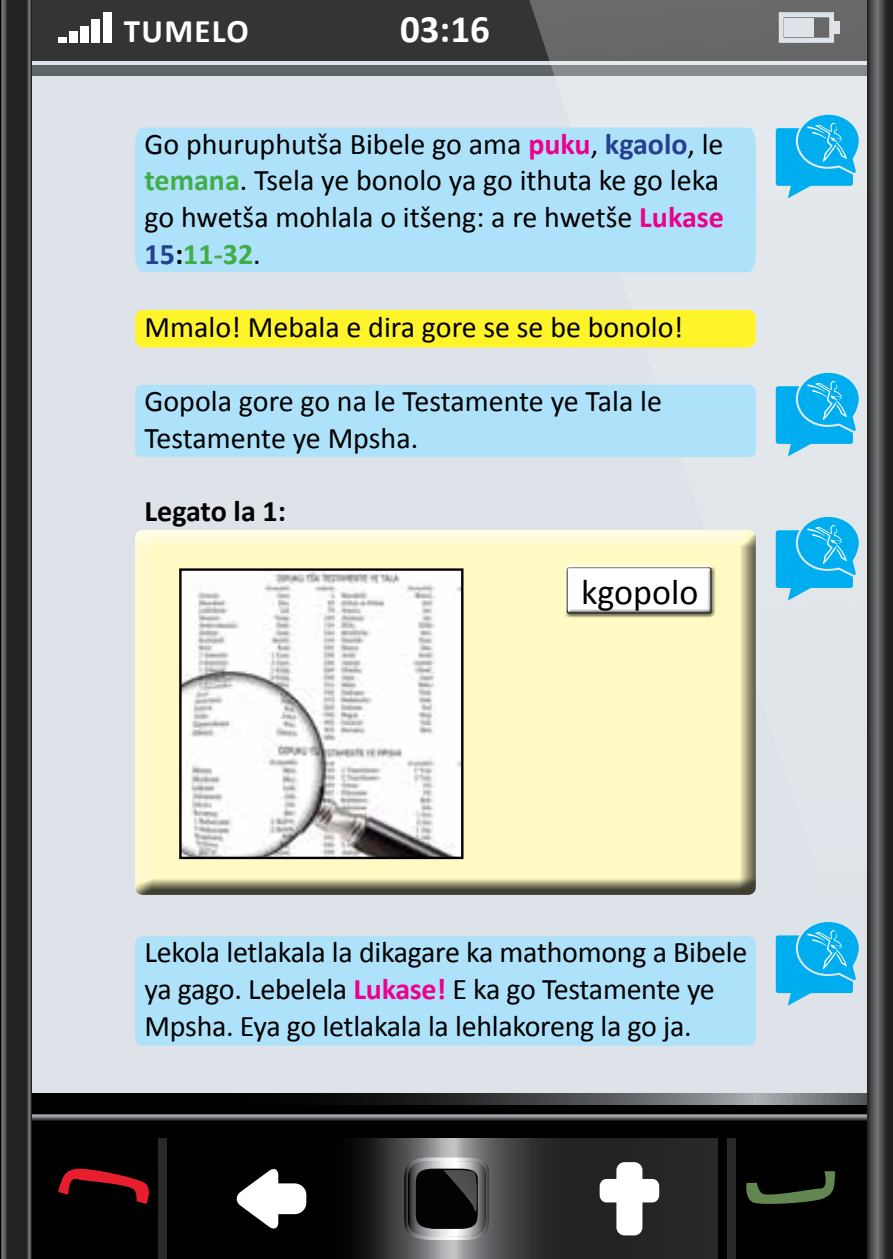
<style>
.page{position:relative;width:893px;height:1259px;background:#fff}
.page>*{position:absolute;margin:0;border:0;box-sizing:border-box;transform-origin:0 0}
.t1{font:700 39px "Calibri";color:#fff}
.t2{font:36px "Calibri";color:#000}
.t3{font:700 33px "Calibri";letter-spacing:.04em;color:#fff}
.t4{font:30px/36.6px "Calibri";letter-spacing:-.01em;color:#000}
.t5{font:700 30px "Calibri";letter-spacing:-.005em;color:#000}
.s1{font-weight:700;color:#ec008c}
.s2{font-weight:700;color:#25408f}
.s3{font-weight:700;color:#41ad49}
.s4{font-weight:700}
</style>
<div class="page">
<div style="left:6px;top:5px;width:881px;height:1248px;background:#dde3e8"></div>
<div style="left:2px;top:1094px;width:891px;height:20px;background:#000"></div>
<svg style="left:31px;top:1106px;width:233px;height:26px"></svg>
<div style="left:2px;top:65px;width:889px;height:11px;background:#5e6569"></div>
<div style="left:0;top:0;width:893px;height:61px;background:#343434"></div>
<div style="left:2px;top:1138px;width:889px;height:121px;background:#000"></div>
<img style="left:264px;top:0;width:603px;height:1259px">
<svg style="left:744px;top:1171px;width:91px;height:34px"></svg>
<svg style="left:58px;top:1168px;width:91px;height:36px"></svg>
<svg style="left:0;top:0;width:31px;height:1259px;background:#333334"></svg>
<svg style="left:867px;top:0;width:26px;height:1259px;background:#424243"></svg>
<svg style="left:264px;top:1138px;width:454px;height:121px"></svg>
<svg style="left:404px;top:1157px;width:89px;height:83px"></svg>
<div style="left:728px;top:1138px;width:8px;height:121px;background:#292928"></div>
<div style="left:158px;top:1138px;width:9px;height:121px;background:#292928"></div>
<div style="left:616px;top:1162px;width:26px;height:73px;background:#fff;border-radius:8px"></div>
<div style="left:600px;top:1179px;width:59px;height:23px;background:#fff;border-radius:7px"></div>
<svg style="left:236px;top:1167px;width:70px;height:63px"></svg>
<div style="left:58px;top:37px;width:9px;height:6px;background:#fff"></div>
<div style="left:69px;top:32px;width:9px;height:11px;background:#fff"></div>
<div style="left:80px;top:26px;width:9px;height:17px;background:#fff"></div>
<div style="left:92px;top:19px;width:8px;height:24px;background:#fff"></div>
<div style="left:103px;top:12px;width:8px;height:31px;background:#fff"></div>
<svg style="left:779px;top:12px;width:55px;height:31px"></svg>
<div style="left:831px;top:21px;width:9px;height:13px;background:#dde3e8"></div>
<div style="left:785px;top:18px;width:29px;height:19px;background:#dde3e8"></div>
<div style="left:135px;top:310px;width:621px;height:37px;background:#fff32a;border-radius:8px"></div>
<div style="left:135px;top:385px;width:621px;height:72px;background:#aee2fa"></div>
<div style="left:129px;top:530px;width:627px;height:367px;background:#000;opacity:.75"></div>
<div style="left:563px;top:564px;width:152px;height:49px;background:#fffcdf"></div>
<div style="left:563px;top:566px;width:153px;height:52px;background:#000;opacity:.5"></div>
<img style="left:182px;top:571px;width:278px;height:285px">
<div style="left:179px;top:568px;width:284px;height:291px;border:2px solid #000"></div>
<div style="left:135px;top:127px;width:621px;height:145px;background:#aee2fa"></div>
<svg style="left:776px;top:115px;width:83px;height:83px"></svg>
<svg style="left:776px;top:373px;width:83px;height:83px"></svg>
<svg style="left:776px;top:922px;width:83px;height:83px"></svg>
<svg style="left:776px;top:517px;width:83px;height:83px"></svg>
<div style="left:135px;top:936px;width:621px;height:109px;background:#aee2fa;border-radius:8px"></div>
<p class="t3" style="left:124px;top:10px;width:126px">Tumelo</p>
<h1 class="t1" style="left:400px;top:4px;width:91px">03:16</h1>
<p class="t4" style="left:145px;top:125px;width:581px">Go phuruphutša Bibele go ama <span class="s1">puku</span>, <span class="s2">kgaolo</span>, le <span class="s3">temana</span>. Tsela ye bonolo ya go ithuta ke go leka go hwetša mohlala o itšeng: a re hwetše <span class="s1">Lukase </span><span class="s2">15</span><span class="s4">:</span><span class="s3">11-32</span>.</p>
<p class="t4" style="left:145px;top:309px;width:540px">Mmalo! Mebala e dira gore se se be bonolo!</p>
<p class="t4" style="left:145px;top:383px;width:519px">Gopola gore go na le Testamente ye Tala le<br>Testamente ye Mpsha.</p>
<p class="t5" style="left:145px;top:492px;width:143px">Legato la 1:</p>
<p class="t2" style="left:581px;top:569px;width:119px">kgopolo</p>
<p class="t4" style="left:145px;top:934px;width:604px">Lekola letlakala la dikagare ka mathomong a Bibele ya gago. Lebelela <span class="s1">Lukase!</span> E ka go Testamente ye<br>Mpsha. Eya go letlakala la lehlakoreng la go ja.</p>
</div>
